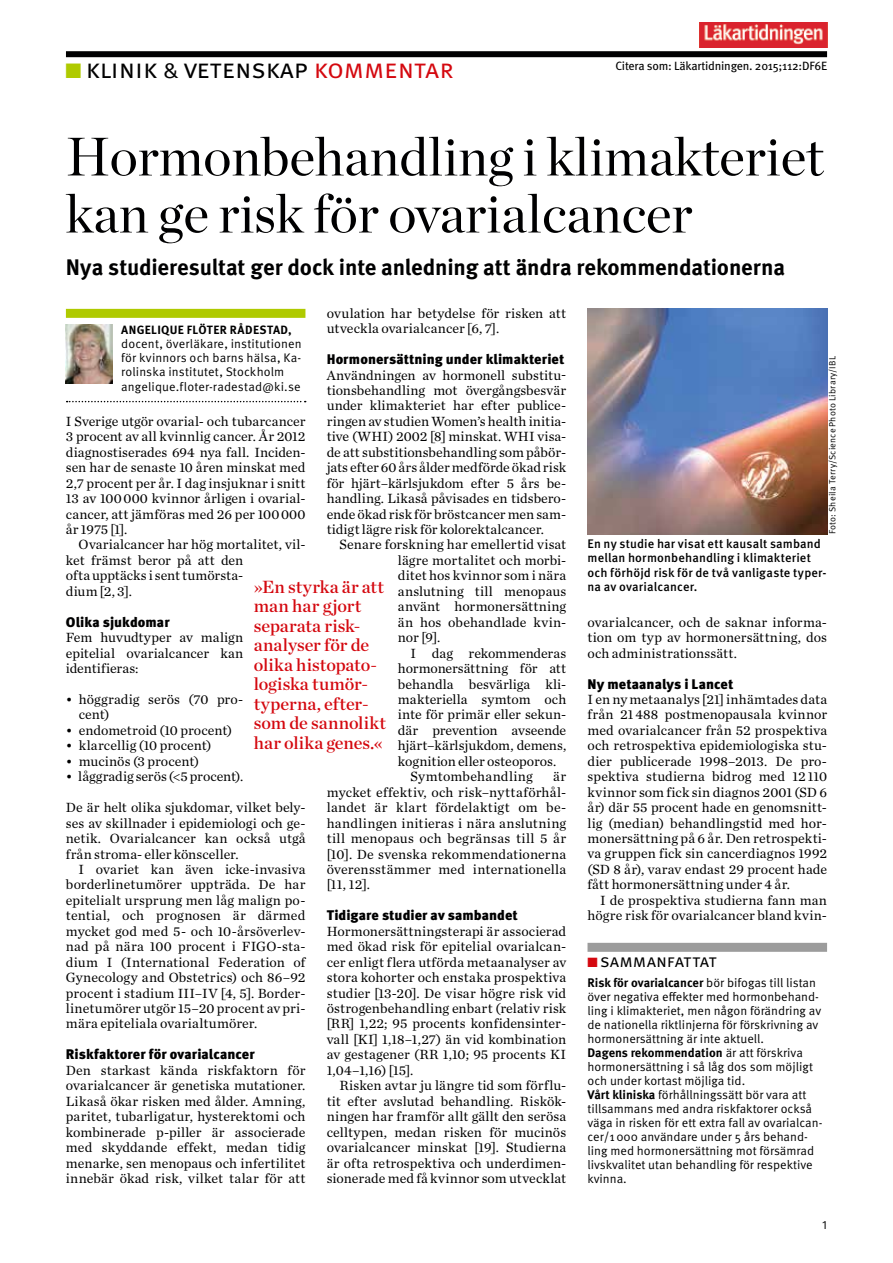
<style>
.page{position:relative;width:893px;height:1263px;background:#fff}
.page>*{position:absolute;margin:0;border:0;box-sizing:border-box;transform-origin:0 0}
.t1{font:54px/57px "Chronicle Display";color:#000001}
.t2{font:27px "Meta OT Norm";color:#000001}
.t3{font:700 22.5px "Meta OT";letter-spacing:-.01em;color:#000001}
.t4{font:18px/19.5px "Chronicle Deck Semi";color:#d4080f}
.t5{font:18px "Meta OT Norm";letter-spacing:-.015em;color:#000001}
.t6{font:13.95px/15.5px "Chronicle Text G1";letter-spacing:.005em;color:#000001;text-align:justify}
.t7{font:900 13.95px "Meta OT";letter-spacing:.005em;color:#000001}
.t8{font:12.45px/14px "Meta OT Norm";color:#000001}
.t9{font:500 12.45px/14.2px "Meta OT";letter-spacing:.01em;color:#000001}
.t10{font:700 12.45px "Meta OT";color:#000001}
.t11{font:12px "Meta OT";letter-spacing:-.02em;color:#000001}
.t12{font:700 12px "Meta OT";letter-spacing:.03em;color:#000001}
.t13{font:12px "Meta OT Norm";color:#000001}
.t14{font:9px "Meta OT Norm";letter-spacing:.02em;color:#000001}
.s1{color:#afca00}
.s2{font-family:"Meta OT";font-weight:700;font-size:21px;color:#afca00}
.s3{font-size:22.65px}
.s4{color:#d4080f}
.s5{font-family:"Minion Pro"}
.s6{font-family:"Meta OT Norm";font-weight:400}
.s7{font-family:"Meta OT";font-weight:700}
</style>
<div class="page">
<div style="left:66px;top:51px;width:761px;height:6px;background:#000001"></div>
<div style="left:587px;top:943px;width:240px;height:9px;background:#9c9c9c"></div>
<div style="left:66px;top:309px;width:239px;height:9px;background:#afca00"></div>
<img style="left:66px;top:324px;width:47px;height:60px">
<svg style="left:67px;top:401px;width:239px;height:1px"></svg>
<img style="left:700px;top:23px;width:127px;height:25px">
<img style="left:588px;top:308px;width:239px;height:226px">
<h2 class="t2" style="left:65px;top:53px;width:390px"><span class="s1">■</span><span class="s2">■</span> klinik <span class="s3">&amp;</span> vetenskap <span class="s4">kommentar</span></h2>
<p class="t11" style="left:615px;top:59px;width:213px">Citera som: Läkartidningen. 2015;112:DF6E</p>
<h1 class="t1" style="left:66px;top:124px;width:759px">Hormonbehandling i klimakteriet kan ge risk för ovarialcancer</h1>
<h3 class="t3" style="left:66px;top:253px;width:721px">Nya studieresultat ger dock inte anledning att ändra rekommendationerna</h3>
<p class="t6" style="left:327px;top:305px;width:241px">ovulation har betydelse för risken att utveckla ovarialcancer [6, 7].</p>
<p class="t7" style="left:327px;top:351px;width:239px">Hormonersättning under klimakteriet</p>
<p class="t6" style="left:327px;top:366px;width:241px">Användningen av hormonell substitu&shy;tionsbehandling mot övergångsbesvär under klimakteriet har efter publice&shy;ringen av studien Women’s health initia&shy;tive (WHI) 2002 [8] minskat. WHI visa&shy;de att substitionsbehandling som påbör&shy;jats efter 60 års ålder medförde ökad risk för hjärt–kärlsjukdom efter 5 års be&shy;handling. Likaså påvisades en tidsbero&shy;ende ökad risk för bröstcancer men sam&shy;tidigt lägre risk för kolorektalcancer.</p>
<p class="t6" style="left:398px;top:536px;width:170px;text-indent:-58px">Senare forskning har emellertid visat lägre mortalitet och morbi&shy;ditet hos kvinnor som i nära anslutning till menopaus använt hormonersättning än hos obehandlade kvin&shy;nor [9].</p>
<p class="t6" style="left:411px;top:644px;width:157px">I dag rekommenderas</p>
<p class="t6" style="left:398px;top:660px;width:170px">hormonersättning för att</p>
<p class="t6" style="left:398px;top:675px;width:170px">behandla besvärliga kli-</p>
<p class="t6" style="left:398px;top:691px;width:170px">makteriella symtom och</p>
<p class="t6" style="left:398px;top:706px;width:170px">inte för primär eller sekun-</p>
<p class="t6" style="left:398px;top:722px;width:170px">där prevention avseende</p>
<p class="t6" style="left:398px;top:737px;width:170px">hjärt–kärlsjukdom, demens,</p>
<p class="t6" style="left:398px;top:753px;width:160px">kognition eller osteoporos.</p>
<p class="t6" style="left:411px;top:768px;width:124px">Symtombehandling</p>
<p class="t12" style="left:121px;top:322px;width:172px">ANGELIQUE FLÖTER RÅDESTAD,</p>
<p class="t8" style="left:121px;top:337px;width:182px">docent, överläkare, institutionen för kvinnors och barns hälsa, Ka&shy;rolinska institutet, Stockholm angelique.floter-radestad@ki.se</p>
<p class="t6" style="left:66px;top:413px;width:241px">I Sverige utgör ovarial- och tubarcancer 3 procent av all kvinnlig cancer. År 2012 diagnostiserades 694 nya fall. Inciden&shy;sen har de senaste 10 åren minskat med 2,7 procent per år. I dag insjuknar i snitt 13 av 100 000 kvinnor årligen i ovarial&shy;cancer, att jämföras med 26 per 100 000 år 1975 [1].</p>
<p class="t6" style="left:66px;top:536px;width:241px;text-align:left;text-indent:13px">Ovarialcancer har hög mortalitet, vil&shy;ket främst beror på att den<br>ofta upptäcks i sent tumörsta-<br>dium [2, 3].</p>
<p class="t7" style="left:66px;top:613px;width:105px">Olika sjukdomar</p>
<p class="t6" style="left:66px;top:629px;width:179px">Fem huvudtyper av malign epitelial ovarialcancer kan identifieras:</p>
<p class="t6" style="left:79px;top:691px;width:166px;text-indent:-13px">• höggradig serös (70 pro&shy;cent)</p>
<p class="t6" style="left:66px;top:722px;width:168px">• endometroid (10 procent)</p>
<p class="t6" style="left:66px;top:737px;width:147px">• klarcellig (10 procent)</p>
<p class="t6" style="left:66px;top:753px;width:135px">• mucinös (3 procent)</p>
<p class="t6" style="left:66px;top:768px;width:179px">• låggradig serös (<span class="s5">&lt;</span>5 procent).</p>
<p class="t6" style="left:66px;top:799px;width:241px">De är helt olika sjukdomar, vilket bely&shy;ses av skillnader i epidemiologi och ge&shy;netik. Ovarialcancer kan också utgå från stroma- eller könsceller.</p>
<p class="t6" style="left:66px;top:861px;width:241px;text-indent:13px">I ovariet kan även icke-invasiva borderlinetumörer uppträda. De har epitelialt ursprung men låg malign po&shy;tential, och prognosen är därmed mycket god med 5- och 10-årsöverlev&shy;nad på nära 100 procent i FIGO-sta&shy;dium I (International Federation of Gynecology and Obstetrics) och 86–92 procent i stadium III–IV [4, 5]. Border&shy;linetumörer utgör 15–20 procent av pri&shy;mära epiteliala ovarialtumörer.</p>
<p class="t7" style="left:66px;top:1046px;width:190px">Riskfaktorer för ovarialcancer</p>
<p class="t6" style="left:66px;top:1062px;width:241px">Den starkast kända riskfaktorn för ovarialcancer är genetiska mutationer.<br>Likaså ökar risken med ålder. Amning, paritet, tubarligatur, hysterektomi och kombinerade p-piller är associerade med skyddande effekt, medan tidig menarke, sen menopaus och infertilitet innebär ökad risk, vilket talar för att</p>
<p class="t4" style="left:254px;top:576px;width:134px">»En styrka är att man har gjort separata risk&shy;analyser för de olika histopato&shy;logiska tumör&shy;typerna, efter&shy;som de sannolikt har olika genes.«</p>
<p class="t6" style="left:327px;top:768px;width:241px;text-indent:227px">är mycket effektiv, och risk–nyttaförhål&shy;landet är klart fördelaktigt om be&shy;handlingen initieras i nära anslutning till menopaus och begränsas till 5 år [10]. De svenska rekommendationerna överensstämmer med internationella [11, 12].</p>
<p class="t7" style="left:327px;top:907px;width:193px">Tidigare studier av sambandet</p>
<p class="t6" style="left:327px;top:923px;width:241px">Hormonersättningsterapi är associerad med ökad risk för epitelial ovarialcan&shy;cer enligt flera utförda metaanalyser av stora kohorter och enstaka prospektiva studier [13-20]. De visar högre risk vid östrogenbehandling enbart (relativ risk [RR] 1,22; 95 procents konfidensinter&shy;vall [KI] 1,18–1,27) än vid kombination av gestagener (RR 1,10; 95 procents KI 1,04–1,16) [15].</p>
<p class="t6" style="left:327px;top:1077px;width:241px;text-indent:13px">Risken avtar ju längre tid som förflu&shy;tit efter avslutad behandling. Riskök&shy;ningen har framför allt gällt den serösa celltypen, medan risken för mucinös ovarialcancer minskat [19]. Studierna är ofta retrospektiva och underdimen&shy;sionerade med få kvinnor som utvecklat</p>
<p class="t14" style="left:827px;top:534px;width:180px;rotate:-90deg">Foto: Sheila Terry/Science Photo Library/IBL</p>
<p class="t9" style="left:588px;top:537px;width:240px">En ny studie har visat ett kausalt samband mellan hormonbehandling i klimakteriet och förhöjd risk för de två vanligaste typer&shy;na av ovarialcancer.</p>
<p class="t6" style="left:587px;top:613px;width:241px">ovarialcancer, och de saknar informa&shy;tion om typ av hormonersättning, dos och administrationssätt.</p>
<p class="t7" style="left:587px;top:675px;width:147px">Ny metaanalys i Lancet</p>
<p class="t6" style="left:587px;top:691px;width:241px">I en ny metaanalys [21] inhämtades data från 21 488 postmenopausala kvinnor med ovarialcancer från 52 prospektiva och retrospektiva epidemiologiska stu&shy;dier publicerade 1998–2013. De pro&shy;spektiva studierna bidrog med 12 110 kvinnor som fick sin diagnos 2001 (SD 6 år) där 55 procent hade en genomsnitt&shy;lig (median) behandlingstid med hor&shy;monersättning på 6 år. Den retrospekti&shy;va gruppen fick sin cancerdiagnos 1992 (SD 8 år), varav endast 29 procent hade fått hormonersättning under 4 år.</p>
<p class="t6" style="left:587px;top:892px;width:241px;text-align:right">I de prospektiva studierna fann man högre risk för ovarialcancer bland kvin-</p>
<p class="t5" style="left:587px;top:950px;width:131px"><span class="s4">■</span> sammanfattat</p>
<p class="t10" style="left:587px;top:975px;width:230px">Risk för ovarialcancer <span class="s6">bör bifogas till listan</span></p>
<p class="t8" style="left:587px;top:990px;width:235px">över negativa effekter med hormonbehand&shy;ling i klimakteriet, men någon förändring av de nationella riktlinjerna för förskrivning av hormonersättning är inte aktuell.</p>
<p class="t10" style="left:587px;top:1045px;width:217px">Dagens rekommendation <span class="s6">är att förskriva</span></p>
<p class="t8" style="left:587px;top:1060px;width:236px">hormonersättning i så låg dos som möjligt och under kortast möjliga tid.<br><span class="s7">Vårt kliniska</span> förhållningssätt bör vara att tillsammans med andra riskfaktorer också väga in risken för ett extra fall av ovarialcan&shy;cer/1000 användare under 5 års behand&shy;ling med hormonersättning mot försämrad livskvalitet utan behandling för respektive kvinna.</p>
<p class="t13" style="left:822px;top:1218px;width:6px">1</p>
</div>
